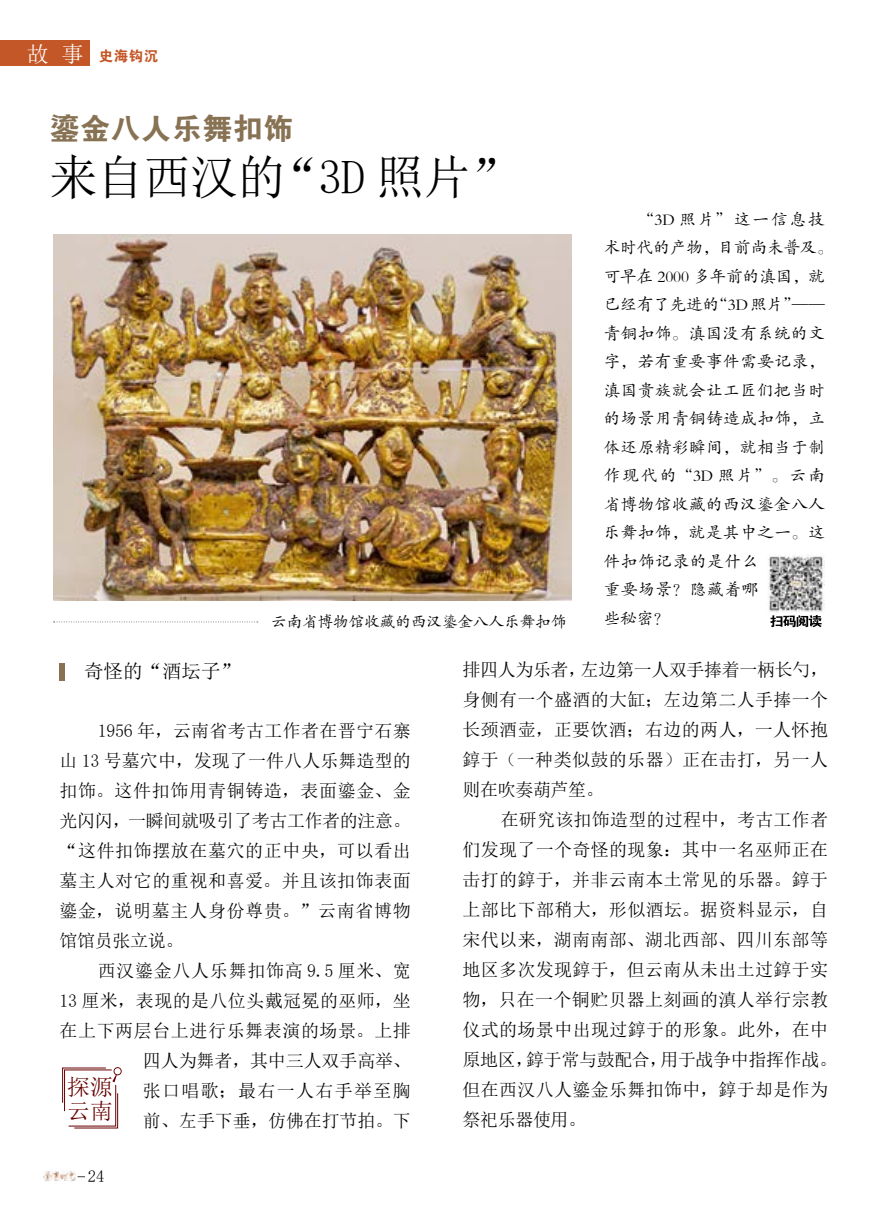
<style>
.page{position:relative;width:893px;height:1212px;background:#fff}
.page>*{position:absolute;margin:0;border:0;box-sizing:border-box;transform-origin:0 0}
.t1{font:48px "Sim Sun";letter-spacing:-.02em;color:#000}
.t2{font:30px "FZDHTK GBK1 0";letter-spacing:.02em;color:#877254}
.t3{font:22.8px/24.5px "Sim Sun";color:#680000}
.t4{font:19.5px "Sim Sun";color:#000}
.t5{font:18px/30px "Sim Sun";letter-spacing:.02em;color:#000;text-align:justify}
.t6{font:16.5px/28.5px "FZKTK GBK1 0";letter-spacing:.035em;color:#000}
.t7{font:16.5px "Sim Sun";color:#000}
.t8{font:15.6px "FZKTK GBK1 0";color:#000}
.t9{font:14.4px "FZDHTK GBK1 0";color:#c45727}
.s1{font-family:"Sim Sun";font-size:22.35px;color:#fff}
</style>
<div class="page">
<img style="left:44px;top:1170px;width:32px;height:11px">
<div style="left:0;top:40px;width:90px;height:26px;background:#c45727"></div>
<div style="left:60px;top:664px;width:5px;height:17px;background:#877254"></div>
<img style="left:768px;top:554px;width:57px;height:58px">
<svg style="left:770px;top:615px;width:52px;height:12px"></svg>
<svg style="left:62px;top:1067px;width:60px;height:61px"></svg>
<svg style="left:54px;top:621px;width:204px;height:1px"></svg>
<img style="left:53px;top:235px;width:519px;height:366px">
<p class="t9" style="left:26px;top:48px;width:133px"><span class="s1">故 事</span> 史海钩沉</p>
<h2 class="t2" style="left:49px;top:112px;width:246px">鎏金八人乐舞扣饰</h2>
<h1 class="t1" style="left:49px;top:152px;width:470px">来自西汉的“3D 照片”</h1>
<p class="t8" style="left:271px;top:613px;width:297px">云南省博物馆收藏的西汉鎏金八人乐舞扣饰</p>
<p class="t6" style="left:604px;top:205px;width:231px;text-indent:34px">“3D 照片”这一信息技术时代的产物，目前尚未普及。可早在 2000 多年前的滇国，就已经有了先进的“3D照片”——青铜扣饰。滇国没有系统的文字，若有重要事件需要记录，滇国贵族就会让工匠们把当时的场景用青铜铸造成扣饰，立体还原精彩瞬间，就相当于制作现代的“3D 照片”。云南省博物馆收藏的西汉鎏金八人乐舞扣饰，就是其中之一。这件扣饰记录的是什么<br>重要场景？隐藏着哪<br>些秘密？</p>
<p class="t4" style="left:84px;top:661px;width:158px">奇怪的“酒坛子”</p>
<p class="t5" style="left:60px;top:715px;width:353px;text-indent:38px">1956 年，云南省考古工作者在晋宁石寨山 13 号墓穴中，发现了一件八人乐舞造型的扣饰。这件扣饰用青铜铸造，表面鎏金、金光闪闪，一瞬间就吸引了考古工作者的注意。“这件扣饰摆放在墓穴的正中央，可以看出墓主人对它的重视和喜爱。并且该扣饰表面鎏金，说明墓主人身份尊贵。”云南省博物馆馆员张立说。</p>
<p class="t5" style="left:60px;top:955px;width:353px;text-align:right">西汉鎏金八人乐舞扣饰高 9.5 厘米、宽<br>13 厘米，表现的是八位头戴冠冕的巫师，坐在上下两层台上进行乐舞表演的场景。上排四人为舞者，其中三人双手高举、<br>张口唱歌；最右一人右手举至胸<br>前、左手下垂，仿佛在打节拍。下</p>
<p class="t3" style="left:67px;top:1074px;width:47px">探源云南</p>
<p class="t7" style="left:88px;top:1168px;width:18px">24</p>
<p class="t5" style="left:462px;top:654px;width:367px">排四人为乐者，左边第一人双手捧着一柄长勺，身侧有一个盛酒的大缸；左边第二人手捧一个长颈酒壶，正要饮酒；右边的两人，一人怀抱錞于（一种类似鼓的乐器）正在击打，另一人则在吹奏葫芦笙。</p>
<p class="t5" style="left:462px;top:804px;width:376px;text-align:left;text-indent:38px">在研究该扣饰造型的过程中，考古工作者们发现了一个奇怪的现象：其中一名巫师正在击打的錞于，并非云南本土常见的乐器。錞于上部比下部稍大，形似酒坛。据资料显示，自宋代以来，湖南南部、湖北西部、四川东部等地区多次发现錞于，但云南从未出土过錞于实物，只在一个铜贮贝器上刻画的滇人举行宗教仪式的场景中出现过錞于的形象。此外，在中原地区，錞于常与鼓配合，用于战争中指挥作战。但在西汉八人鎏金乐舞扣饰中，錞于却是作为祭祀乐器使用。</p>
</div>
